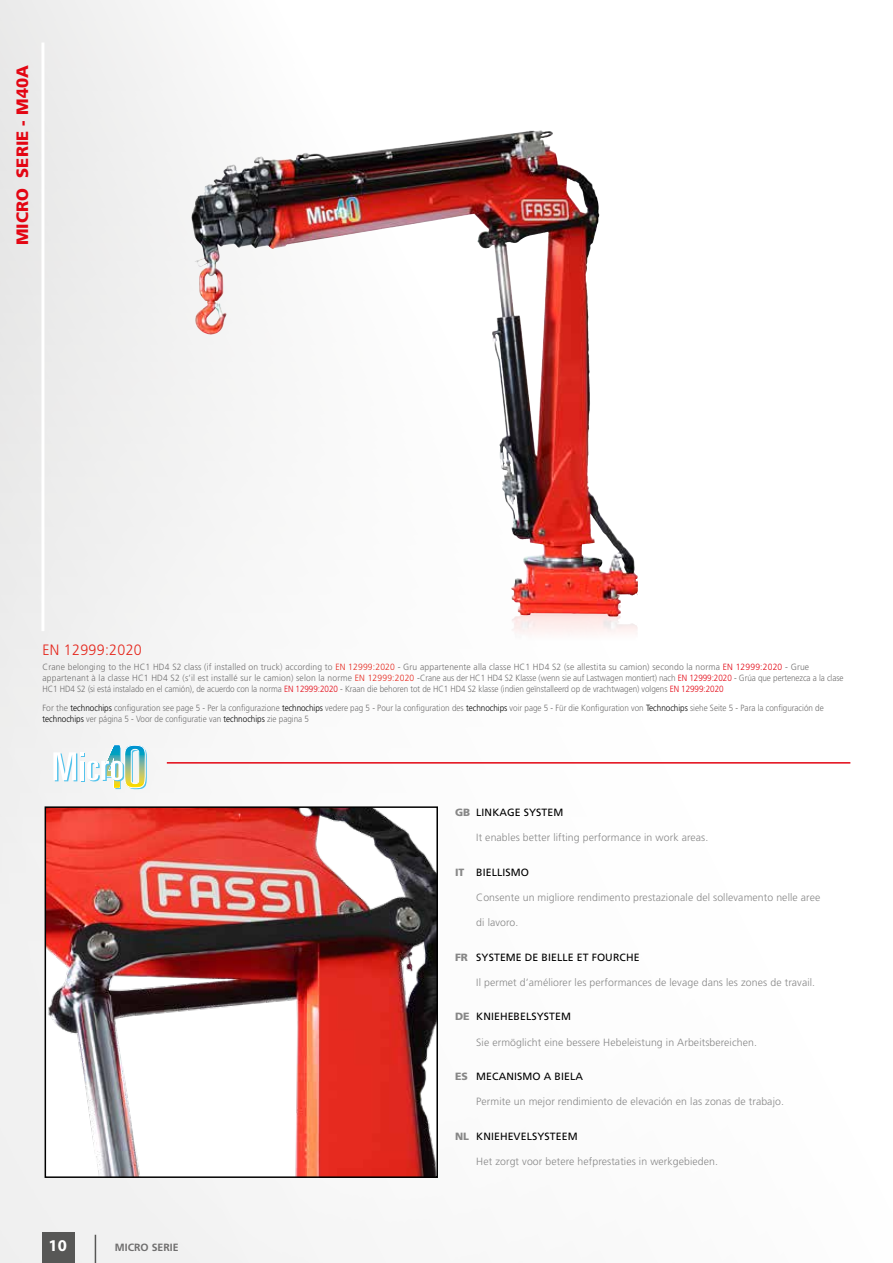
<style>
.page{position:relative;width:893px;height:1263px;background:#fff}
.page>*{position:absolute;margin:0;border:0;box-sizing:border-box;transform-origin:0 0}
.t1{font:900 16.5px "Frutiger";letter-spacing:.005em;color:#e30613}
.t2{font:700 16.5px "Myriad Pro";color:#fff}
.t3{font:300 15px "Frutiger";letter-spacing:.02em;color:#e5271d;scale:.95 1}
.t4{font:300 10.5px "Frutiger";letter-spacing:.01em;color:#878787}
.t5{font:10.5px "Frutiger";letter-spacing:.01em;color:#000}
.t6{font:700 10.5px "Frutiger";color:#706f6f}
.t7{font:300 9px/10.8px "Frutiger";color:#706f6f;scale:.95 1}
.s1{color:#e5271d}
.s2{color:#e30613}
.s3{color:#000}
.s4{font-weight:900;color:#878787}
</style>
<div class="page">
<img style="left:0;top:0;width:851px;height:1263px">
<img style="left:511px;top:602px;width:104px;height:90px">
<img style="left:263px;top:130px;width:270px;height:30px">
<hr style="left:41px;top:43px;width:3px;height:588px;background:#fff">
<hr style="left:167px;top:762px;width:683px;height:2px;background:#e30613">
<svg style="left:53px;top:744px;width:94px;height:45px"></svg>
<svg style="left:95px;top:1235px;width:1px;height:28px"></svg>
<div style="left:43px;top:1233px;width:32px;height:30px;background:#575756"></div>
<img style="left:48px;top:809px;width:387px;height:366px">
<div style="left:45px;top:806px;width:393px;height:372px;border:2px solid #000"></div>
<h1 class="t1" style="left:12px;top:245px;width:181px;rotate:-90deg">MICRO SERIE - M40A</h1>
<h2 class="t3" style="left:43px;top:642px;width:106px">EN 12999:2020</h2>
<p class="t7" style="left:43px;top:662px;width:845px">Crane belonging to the HC1 HD4 S2 class (if installed on truck) according to <span class="s1">EN 12999:2020</span> - Gru appartenente alla classe HC1 HD4 S2 (se allestita su camion) secondo la norma <span class="s2">EN 12999:2020</span> - Grue appartenant à la classe HC1 HD4 S2 (s’il est installé sur le camion) selon la norme <span class="s1">EN 12999:2020</span> -Crane aus der HC1 HD4 S2 Klasse (wenn sie auf Lastwagen montiert) nach <span class="s2">EN 12999:2020</span> - Grúa que pertenezca a la clase<br>HC1 HD4 S2 (si está instalado en el camión), de acuerdo con la norma <span class="s2">EN 12999:2020</span> - Kraan die behoren tot de HC1 HD4 S2 klasse (indien geïnstalleerd op de vrachtwagen) volgens <span class="s2">EN 12999:2020</span></p>
<p class="t7" style="left:43px;top:703px;width:824px">For the <span class="s3">technochips</span> configuration see page 5 - Per la configurazione <span class="s3">technochips</span> vedere pag 5 - Pour la configuration des <span class="s3">technochips</span> voir page 5 - Für die Konfiguration von <span class="s3">Technochips</span> siehe Seite 5 - Para la configuración de <span class="s3">technochips</span> ver página 5 - Voor de configuratie van <span class="s3">technochips</span> zie pagina 5</p>
<h1 class="t2" style="left:49px;top:1235px;width:20px">10</h1>
<p class="t6" style="left:115px;top:1241px;width:65px">MICRO SERIE</p>
<p class="t5" style="left:455px;top:806px;width:110px"><span class="s4">GB</span> LINKAGE SYSTEM</p>
<p class="t4" style="left:476px;top:831px;width:234px">It enables better lifting performance in work areas.</p>
<p class="t5" style="left:455px;top:866px;width:76px"><span class="s4">IT</span> BIELLISMO</p>
<p class="t4" style="left:476px;top:891px;width:346px">Consente un migliore rendimento prestazionale del sollevamento nelle aree</p>
<p class="t4" style="left:476px;top:916px;width:44px">di lavoro.</p>
<p class="t5" style="left:455px;top:951px;width:186px"><span class="s4">FR</span> SYSTEME DE BIELLE ET FOURCHE</p>
<p class="t4" style="left:476px;top:976px;width:340px">Il permet d’améliorer les performances de levage dans les zones de travail.</p>
<p class="t5" style="left:455px;top:1010px;width:118px"><span class="s4">DE</span> KNIEHEBELSYSTEM</p>
<p class="t4" style="left:476px;top:1036px;width:282px">Sie ermöglicht eine bessere Hebeleistung in Arbeitsbereichen.</p>
<p class="t5" style="left:455px;top:1070px;width:129px"><span class="s4">ES</span> MECANISMO A BIELA</p>
<p class="t4" style="left:476px;top:1096px;width:309px">Permite un mejor rendimiento de elevación en las zonas de trabajo.</p>
<p class="t5" style="left:455px;top:1130px;width:124px"><span class="s4">NL</span> KNIEHEVELSYSTEEM</p>
<p class="t4" style="left:476px;top:1155px;width:243px">Het zorgt voor betere hefprestaties in werkgebieden.</p>
</div>
